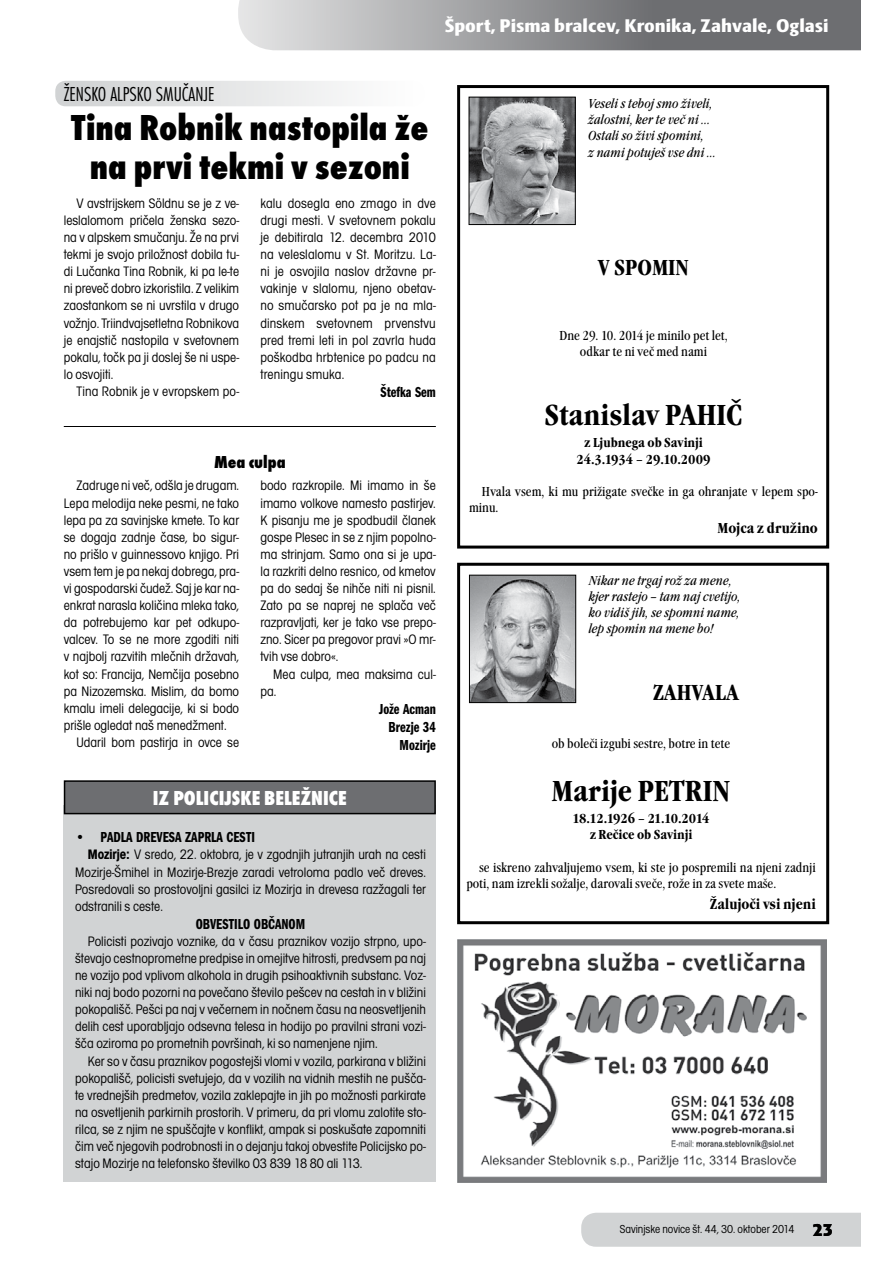
<style>
.page{position:relative;width:893px;height:1263px;background:#fff}
.page>*{position:absolute;margin:0;border:0;box-sizing:border-box;transform-origin:0 0}
.t1{font:37.5px/39px "Futura TEE Extr Bold Cond";color:#000;text-align:center}
.t2{font:700 condensed 30px "Garamond Itc TEE";color:#000}
.t3{font:700 condensed 22.5px "Garamond Itc TEE";color:#000}
.t4{font:21px "Futura TEE Extr Bold Cond";color:#fff}
.t5{font:21px "Futura TEE Ligh Cond";color:#000}
.t6{font:18px "Skoda Sans Black CE";color:#fff}
.t7{font:18px "Futura TEE Extr Bold Cond";color:#000}
.t8{font:15px/18px "Franklin Got Itc TEE Demi Comp";color:#000;text-align:right}
.t9{font:700 condensed 15px "Garamond Itc TEE";color:#000}
.t10{font:condensed 14.25px/17.1px "Avant Gar Got Itc TEE";color:#000;text-align:justify}
.t11{font:condensed 13.5px/16.2px "Garamond Itc TEE";color:#000}
.t12{font:italic condensed 13.5px/16.2px "Garamond Itc TEE";color:#000}
.t13{font:700 condensed 13.5px/16.2px "Garamond Itc TEE";color:#000;text-align:center}
.t14{font:condensed 12px "Avant Gar Got Itc TEE";color:#000}
.s1{font-weight:700}
.s2{font-family:"Skoda Sans";font-weight:900;font-stretch:normal;font-size:18px}
</style>
<div class="page">
<svg style="left:238px;top:0;width:623px;height:50px;background:#969799"></svg>
<div style="left:581px;top:1213px;width:280px;height:34px;background:#d1d3d4"></div>
<div style="left:64px;top:805px;width:372px;height:377px;background:#d1d3d4"></div>
<div style="left:65px;top:781px;width:370px;height:33px;background:#6d6e71"></div>
<div style="left:64px;top:780px;width:372px;height:34px;border:2px solid #000"></div>
<div style="left:55px;top:81px;width:370px;height:25px;background:linear-gradient(to right,#cfd1d2,#fff);border-radius:10px"></div>
<div style="left:457px;top:563px;width:372px;height:361px;border:3px solid #000"></div>
<div style="left:457px;top:85px;width:372px;height:464px;border:3px solid #000"></div>
<img style="left:457px;top:940px;width:370px;height:242px">
<img style="left:471px;top:99px;width:102px;height:124px">
<div style="left:469px;top:97px;width:106px;height:128px;border:1px solid #000"></div>
<img style="left:471px;top:577px;width:103px;height:124px">
<div style="left:469px;top:575px;width:107px;height:128px;border:1px solid #000"></div>
<hr style="left:64px;top:426px;width:372px;height:1px;background:#000">
<p class="t6" style="left:444px;top:15px;width:386px">Šport, Pisma bralcev, Kronika, Zahvale, Oglasi</p>
<h3 class="t5" style="left:64px;top:82px;width:152px">ŽENSKO ALPSKO SMUČANJE</h3>
<h1 class="t1" style="left:71px;top:108px;width:359px">Tina Robnik nastopila že na prvi tekmi v sezoni</h1>
<p class="t10" style="left:64px;top:195px;width:177px;text-indent:13px">V avstrijskem Söldnu se je z ve&shy;leslalomom pričela ženska sezo&shy;na v alpskem smučanju. Že na prvi tekmi je svojo priložnost dobila tu&shy;di Lučanka Tina Robnik, ki pa le-te ni preveč dobro izkoristila. Z velikim zaostankom se ni uvrstila v drugo vožnjo. Triindvajsetletna Robnikova je enajstič nastopila v svetovnem pokalu, točk pa ji doslej še ni uspe&shy;lo osvojiti.</p>
<p class="t10" style="left:77px;top:383px;width:164px">Tina Robnik je v evropskem po-</p>
<p class="t10" style="left:260px;top:195px;width:177px">kalu dosegla eno zmago in dve drugi mesti. V svetovnem pokalu je debitirala 12. decembra 2010 na veleslalomu v St. Moritzu. La&shy;ni je osvojila naslov državne pr&shy;vakinje v slalomu, njeno obetav&shy;no smučarsko pot pa je na mla&shy;dinskem svetovnem prvenstvu pred tremi leti in pol zavrla huda poškodba hrbtenice po padcu na treningu smuka.</p>
<p class="t8" style="left:381px;top:383px;width:57px">Štefka Sem</p>
<p class="t7" style="left:214px;top:452px;width:73px">Mea culpa</p>
<p class="t10" style="left:77px;top:477px;width:164px">Zadruge ni več, odšla je drugam.</p>
<p class="t10" style="left:64px;top:494px;width:177px">Lepa melodija neke pesmi, ne tako</p>
<p class="t10" style="left:64px;top:512px;width:177px">lepa pa za savinjske kmete. To kar</p>
<p class="t10" style="left:64px;top:529px;width:177px">se dogaja zadnje čase, bo sigur-</p>
<p class="t10" style="left:64px;top:546px;width:177px">no prišlo v guinnessovo knjigo. Pri</p>
<p class="t10" style="left:64px;top:563px;width:177px">vsem tem je pa nekaj dobrega, pra-</p>
<p class="t10" style="left:64px;top:580px;width:177px">vi gospodarski čudež. Saj je kar na-</p>
<p class="t10" style="left:64px;top:597px;width:177px">enkrat narasla količina mleka tako,</p>
<p class="t10" style="left:64px;top:614px;width:177px">da potrebujemo kar pet odkupo-</p>
<p class="t10" style="left:64px;top:631px;width:177px">valcev. To se ne more zgoditi niti</p>
<p class="t10" style="left:64px;top:648px;width:177px">v najbolj razvitih mlečnih državah,</p>
<p class="t10" style="left:64px;top:665px;width:177px">kot so: Francija, Nemčija posebno</p>
<p class="t10" style="left:64px;top:683px;width:177px">pa Nizozemska. Mislim, da bomo</p>
<p class="t10" style="left:64px;top:700px;width:177px">kmalu imeli delegacije, ki si bodo</p>
<p class="t10" style="left:64px;top:717px;width:164px">prišle ogledat naš menedžment.</p>
<p class="t10" style="left:77px;top:734px;width:164px">Udaril bom pastirja in ovce se</p>
<p class="t10" style="left:260px;top:477px;width:177px">bodo razkropile. Mi imamo in še imamo volkove namesto pastirjev.<br>K pisanju me je spodbudil članek gospe Plesec in se z njim popolno&shy;ma strinjam. Samo ona si je upa&shy;la razkriti delno resnico, od kmetov pa do sedaj še nihče niti ni pisnil.<br>Zato pa se naprej ne splača več razpravljati, ker je tako vse prepo&shy;zno. Sicer pa pregovor pravi »O mr&shy;tvih vse dobro«.</p>
<p class="t10" style="left:260px;top:665px;width:177px;text-indent:13px">Mea culpa, mea maksima cul&shy;pa.</p>
<p class="t8" style="left:379px;top:700px;width:59px">Jože Acman<br>Brezje 34<br>Mozirje</p>
<h3 class="t4" style="left:153px;top:787px;width:195px">IZ POLICIJSKE BELEŽNICE</h3>
<p class="t8" style="left:75px;top:828px;width:181px">• PADLA DREVESA ZAPRLA CESTI</p>
<p class="t10" style="left:75px;top:846px;width:352px;text-indent:13px"><span class="s1">Mozirje:</span> V sredo, 22. oktobra, je v zgodnjih jutranjih urah na cesti Mozirje-Šmihel in Mozirje-Brezje zaradi vetroloma padlo več dreves.<br>Posredovali so prostovoljni gasilci iz Mozirja in drevesa razžagali ter odstranili s ceste.</p>
<p class="t8" style="left:196px;top:915px;width:111px">OBVESTILO OBČANOM</p>
<p class="t10" style="left:75px;top:933px;width:352px;text-indent:13px">Policisti pozivajo voznike, da v času praznikov vozijo strpno, upo&shy;števajo cestnoprometne predpise in omejitve hitrosti, predvsem pa naj ne vozijo pod vplivom alkohola in drugih psihoaktivnih substanc. Voz&shy;niki naj bodo pozorni na povečano število pešcev na cestah in v bližini pokopališč. Pešci pa naj v večernem in nočnem času na neosvetljenih delih cest uporabljajo odsevna telesa in hodijo po pravilni strani vozi&shy;šča oziroma po prometnih površinah, ki so namenjene njim.</p>
<p class="t10" style="left:75px;top:1052px;width:352px;text-indent:13px">Ker so v času praznikov pogostejši vlomi v vozila, parkirana v bližini pokopališč, policisti svetujejo, da v vozilih na vidnih mestih ne pušča&shy;te vrednejših predmetov, vozila zaklepajte in jih po možnosti parkirate na osvetljenih parkirnih prostorih. V primeru, da pri vlomu zalotite sto&shy;rilca, se z njim ne spuščajte v konflikt, ampak si poskušate zapomniti čim več njegovih podrobnosti in o dejanju takoj obvestite Policijsko po&shy;stajo Mozirje na telefonsko številko 03 839 18 80 ali 113.</p>
<p class="t12" style="left:588px;top:95px;width:130px">Veseli s teboj smo živeli, žalostni, ker te več ni …<br>Ostali so živi spomini,<br>z nami potuješ vse dni …</p>
<h3 class="t3" style="left:598px;top:255px;width:93px">V SPOMIN</h3>
<p class="t11" style="left:559px;top:328px;width:170px;text-align:center">Dne 29. 10. 2014 je minilo pet let, odkar te ni več med nami</p>
<h2 class="t2" style="left:544px;top:398px;width:199px">Stanislav PAHIČ</h2>
<p class="t13" style="left:577px;top:435px;width:135px">z Ljubnega ob Savinji<br>24.3.1934 – 29.10.2009</p>
<p class="t11" style="left:469px;top:483px;width:350px;text-indent:13px">Hvala vsem, ki mu prižigate svečke in ga ohranjate v lepem spo&shy;minu.</p>
<p class="t9" style="left:718px;top:520px;width:102px">Mojca z družino</p>
<p class="t12" style="left:589px;top:572px;width:154px">Nikar ne trgaj rož za mene, kjer rastejo – tam naj cvetijo, ko vidiš jih, se spomni name, lep spomin na mene bo!</p>
<h3 class="t3" style="left:653px;top:679px;width:88px">ZAHVALA</h3>
<p class="t11" style="left:552px;top:736px;width:180px">ob boleči izgubi sestre, botre in tete</p>
<h2 class="t2" style="left:552px;top:773px;width:180px">Marije PETRIN</h2>
<p class="t13" style="left:573px;top:810px;width:138px">18.12.1926 – 21.10.2014 z Rečice ob Savinji</p>
<p class="t11" style="left:466px;top:859px;width:351px;text-indent:13px">se iskreno zahvaljujemo vsem, ki ste jo pospremili na njeni zadnji poti, nam izrekli sožalje, darovali sveče, rože in za svete maše.</p>
<p class="t9" style="left:710px;top:895px;width:107px">Žalujoči vsi njeni</p>
<p class="t14" style="left:620px;top:1222px;width:215px">Savinjske novice št. 44, 30. oktober 2014 <span class="s2">23</span></p>
</div>
